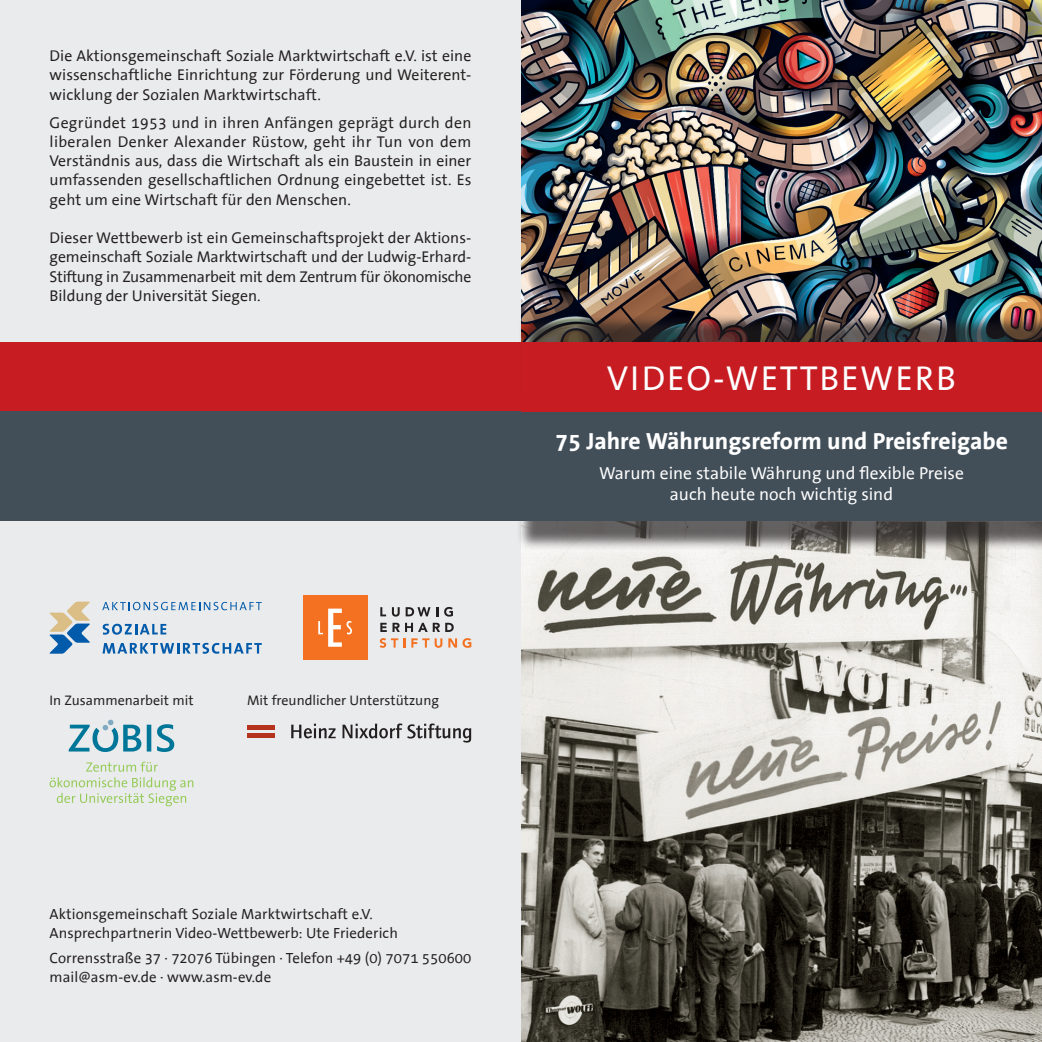
<style>
.page{position:relative;width:1042px;height:1042px;background:#fff}
.page>*{position:absolute;margin:0;border:0;box-sizing:border-box;transform-origin:0 0}
.t1{font:35px "The Sans Office";letter-spacing:.05em;color:#fff}
.t2{font:700 23.62px "The Sans Office";color:#fff}
.t3{font:17.5px/21px "The Sans Office";color:#fff;text-align:center}
.t4{font:15.75px/19.2px "The Sans Office";letter-spacing:.005em;color:#231f20;text-align:justify}
.t5{font:14.88px/19.2px "The Sans Office";letter-spacing:.005em;color:#231f20}
.t6{font:14px "The Sans Office";color:#231f20}
</style>
<div class="page">
<div style="left:0;top:0;width:521px;height:1042px;background:#eaebec"></div>
<img style="left:521px;top:0;width:521px;height:313px">
<img style="left:521px;top:550px;width:521px;height:492px">
<div style="left:516px;top:421px;width:526px;height:129px;background:#231f20;opacity:.7"></div>
<div style="left:521px;top:412px;width:521px;height:109px;background:#424f59"></div>
<div style="left:0;top:342px;width:521px;height:70px;background:#c61c22"></div>
<svg style="left:291px;top:724px;width:45px;height:14px"></svg>
<svg style="left:342px;top:723px;width:129px;height:19px"></svg>
<hr style="left:247px;top:725px;width:28px;height:4px;background:#b5331d">
<div style="left:247px;top:733px;width:28px;height:5px;background:#b5331d"></div>
<div style="left:0;top:412px;width:521px;height:109px;background:#424f59"></div>
<div style="left:518px;top:313px;width:524px;height:89px;background:#231f20;opacity:.7"></div>
<div style="left:521px;top:342px;width:521px;height:70px;background:#c61c22"></div>
<svg style="left:69px;top:719px;width:105px;height:33px"></svg>
<svg style="left:50px;top:761px;width:143px;height:45px"></svg>
<svg style="left:380px;top:607px;width:6px;height:9px"></svg>
<svg style="left:392px;top:607px;width:8px;height:9px"></svg>
<svg style="left:406px;top:607px;width:24px;height:9px"></svg>
<svg style="left:436px;top:607px;width:2px;height:9px"></svg>
<svg style="left:444px;top:607px;width:9px;height:9px"></svg>
<svg style="left:380px;top:623px;width:74px;height:9px"></svg>
<svg style="left:379px;top:638px;width:26px;height:10px"></svg>
<svg style="left:411px;top:638px;width:18px;height:9px"></svg>
<svg style="left:435px;top:638px;width:7px;height:10px"></svg>
<svg style="left:448px;top:638px;width:23px;height:10px"></svg>
<div style="left:303px;top:595px;width:64px;height:65px;background:#f37121"></div>
<svg style="left:318px;top:608px;width:34px;height:39px"></svg>
<svg style="left:49px;top:601px;width:41px;height:53px"></svg>
<svg style="left:102px;top:602px;width:160px;height:8px"></svg>
<svg style="left:103px;top:624px;width:63px;height:10px"></svg>
<svg style="left:103px;top:643px;width:159px;height:11px"></svg>
<p class="t4" style="left:50px;top:47px;width:423px">Die Aktionsgemeinschaft Soziale Marktwirtschaft e.V. ist eine wissenschaftliche Einrichtung zur Förderung und Weiterent&shy;wicklung der Sozialen Marktwirtschaft.</p>
<p class="t4" style="left:50px;top:113px;width:423px">Gegründet 1953 und in ihren Anfängen geprägt durch den liberalen Denker Alexander Rüstow, geht ihr Tun von dem Verständnis aus, dass die Wirtschaft als ein Baustein in einer umfassenden gesellschaftlichen Ordnung eingebettet ist. Es geht um eine Wirtschaft für den Menschen.</p>
<p class="t4" style="left:50px;top:229px;width:423px">Dieser Wettbewerb ist ein Gemeinschaftsprojekt der Aktions&shy;gemeinschaft Soziale Marktwirtschaft und der Ludwig-Erhard-Stiftung in Zusammenarbeit mit dem Zentrum für ökonomische Bildung der Universität Siegen.</p>
<p class="t6" style="left:50px;top:693px;width:145px">In Zusammenarbeit mit</p>
<p class="t6" style="left:247px;top:693px;width:194px">Mit freundlicher Unterstützung</p>
<p class="t5" style="left:50px;top:905px;width:350px">Aktionsgemeinschaft Soziale Marktwirtschaft e.V.<br>Ansprechpartnerin Video-Wettbewerb: Ute Friederich</p>
<p class="t5" style="left:50px;top:949px;width:423px">Corrensstraße 37 · 72076 Tübingen · Telefon +49 (0) 7071 550600 mail@asm-ev.de · www.asm-ev.de</p>
<h1 class="t1" style="left:607px;top:360px;width:350px">VIDEO-WETTBEWERB</h1>
<h2 class="t2" style="left:555px;top:429px;width:454px">75 Jahre Währungsreform und Preisfreigabe</h2>
<p class="t3" style="left:599px;top:463px;width:366px">Warum eine stabile Währung und flexible Preise auch heute noch wichtig sind</p>
</div>
